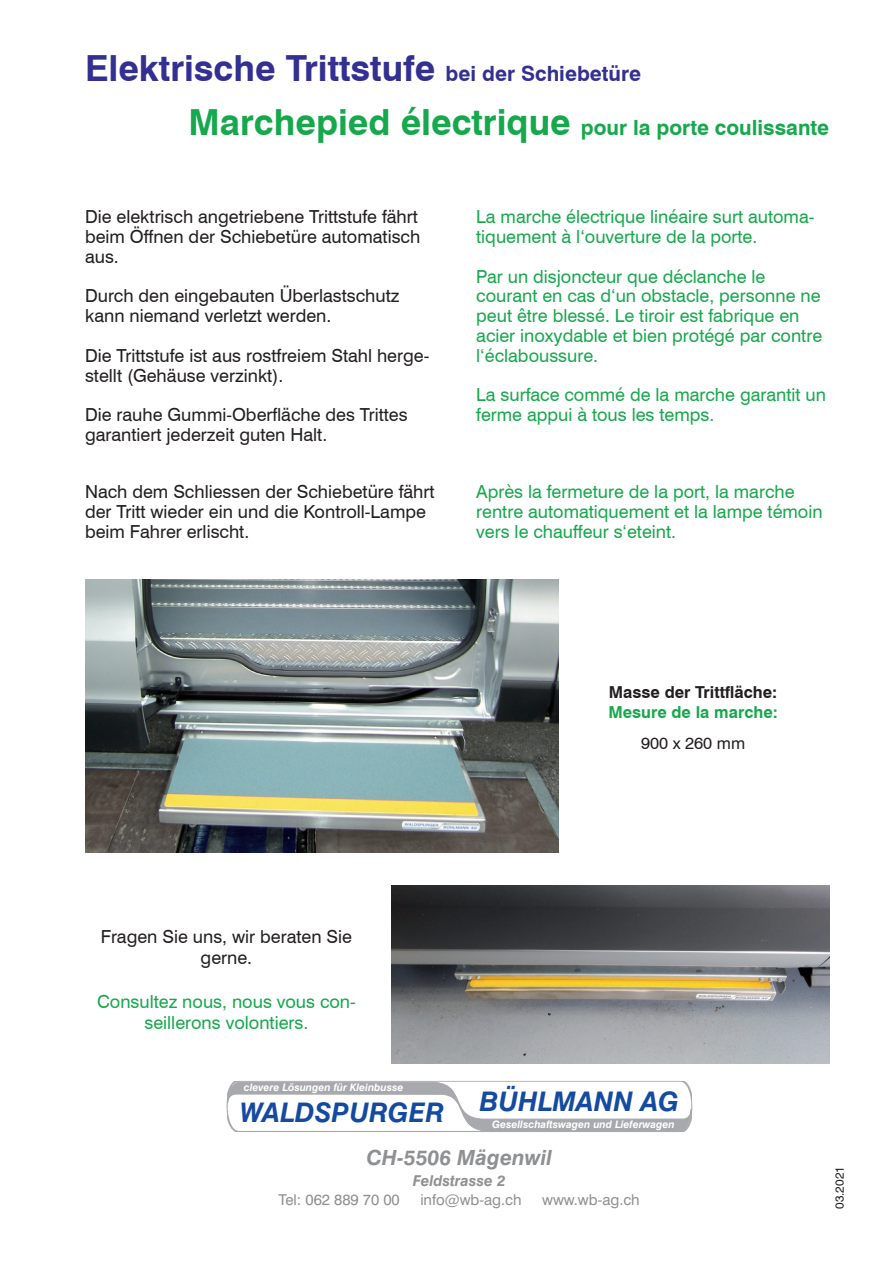
<style>
.page{position:relative;width:893px;height:1263px;background:#fff}
.page>*{position:absolute;margin:0;border:0;box-sizing:border-box;transform-origin:0 0}
.t1{font:700 36px "Swiss 721 BT";color:#343092}
.t2{font:italic 700 27px "Swiss 721 BT";color:#144aa0}
.t3{font:700 21px "Swiss 721 BT";color:#17a84d}
.t4{font:italic 700 21px "Swiss 721 BT";color:#8f9092}
.t5{font:18px/19.8px "Swiss 721 BT";color:#17a84d}
.t6{font:18px/19.8px "Swiss 721 BT";color:#231f20}
.t7{font:700 16.5px "Swiss 721 BT";color:#231f20}
.t8{font:700 16.5px "Swiss 721 BT";color:#17a84d}
.t9{font:16.5px "Swiss 721 BT";color:#231f20}
.t10{font:15px "Swiss 721 BT";color:#8f9092}
.t11{font:italic 700 15px "Swiss 721 BT";color:#8f9092}
.t12{font:12px "Swiss 721 BT";color:#231f20}
.t13{font:italic 700 10.35px "Swiss 721 BT";color:#fff}
.s1{font-size:21px}
.s2{font-size:36px}
</style>
<div class="page">
<svg style="left:226px;top:1081px;width:467px;height:51px"></svg>
<div style="left:244px;top:1083px;width:159px;height:10px;background:#a7a8ac"></div>
<div style="left:492px;top:1121px;width:182px;height:10px;background:#a7a8ac"></div>
<img style="left:85px;top:579px;width:473px;height:274px">
<img style="left:391px;top:885px;width:438px;height:178px">
<h1 class="t1" style="left:85px;top:48px;width:558px">Elektrische Trittstufe <span class="s1">bei der Schiebetüre</span></h1>
<p class="t3" style="left:189px;top:116px;width:642px"><span class="s2">Marchepied électrique</span> pour la porte coulissante</p>
<p class="t6" style="left:85px;top:208px;width:337px">Die elektrisch angetriebene Trittstufe fährt beim Öffnen der Schiebetüre automatisch aus.</p>
<p class="t6" style="left:85px;top:287px;width:316px">Durch den eingebauten Überlastschutz kann niemand verletzt werden.</p>
<p class="t6" style="left:85px;top:347px;width:346px">Die Trittstufe ist aus rostfreiem Stahl herge&shy;stellt (Gehäuse verzinkt).</p>
<p class="t6" style="left:85px;top:406px;width:324px">Die rauhe Gummi-Oberfläche des Trittes garantiert jederzeit guten Halt.</p>
<p class="t5" style="left:476px;top:208px;width:340px">La marche électrique linéaire surt automa&shy;tiquement à l‘ouverture de la porte.</p>
<p class="t5" style="left:476px;top:268px;width:347px">Par un disjoncteur que déclanche le courant en cas d‘un obstacle, personne ne peut être blessé. Le tiroir est fabrique en acier inoxydable et bien protégé par contre l‘éclaboussure.</p>
<p class="t5" style="left:476px;top:386px;width:351px">La surface commé de la marche garantit un ferme appui à tous les temps.</p>
<p class="t6" style="left:85px;top:484px;width:351px">Nach dem Schliessen der Schiebetüre fährt der Tritt wieder ein und die Kontroll-Lampe beim Fahrer erlischt.</p>
<p class="t5" style="left:476px;top:484px;width:348px">Après la fermeture de la port, la marche rentre automatiquement et la lampe témoin vers le chauffeur s‘eteint.</p>
<p class="t7" style="left:609px;top:683px;width:170px">Masse der Trittfläche:</p>
<p class="t8" style="left:608px;top:703px;width:171px">Mesure de la marche:</p>
<p class="t9" style="left:641px;top:731px;width:106px">900 x 260 mm</p>
<p class="t6" style="left:101px;top:927px;width:253px;line-height:21.6px;text-align:center">Fragen Sie uns, wir beraten Sie gerne.</p>
<p class="t5" style="left:97px;top:992px;width:260px;line-height:21.6px;text-align:center">Consultez nous, nous vous con&shy;seillerons volontiers.</p>
<p class="t13" style="left:244px;top:1081px;width:161px">clevere Lösungen für Kleinbusse</p>
<h2 class="t2" style="left:240px;top:1097px;width:206px">WALDSPURGER</h2>
<h2 class="t2" style="left:479px;top:1086px;width:201px">BÜHLMANN AG</h2>
<p class="t13" style="left:492px;top:1119px;width:184px">Gesellschaftswagen und Lieferwagen</p>
<p class="t4" style="left:366px;top:1145px;width:187px">CH-5506 Mägenwil</p>
<p class="t11" style="left:413px;top:1172px;width:95px">Feldstrasse 2</p>
<p class="t10" style="left:279px;top:1194px;width:123px">Tel: 062 889 70 00</p>
<p class="t10" style="left:420px;top:1194px;width:103px">info@wb-ag.ch</p>
<p class="t10" style="left:542px;top:1194px;width:99px">www.wb-ag.ch</p>
<p class="t12" style="left:831px;top:1209px;width:44px;rotate:-90deg">03.2021</p>
</div>
